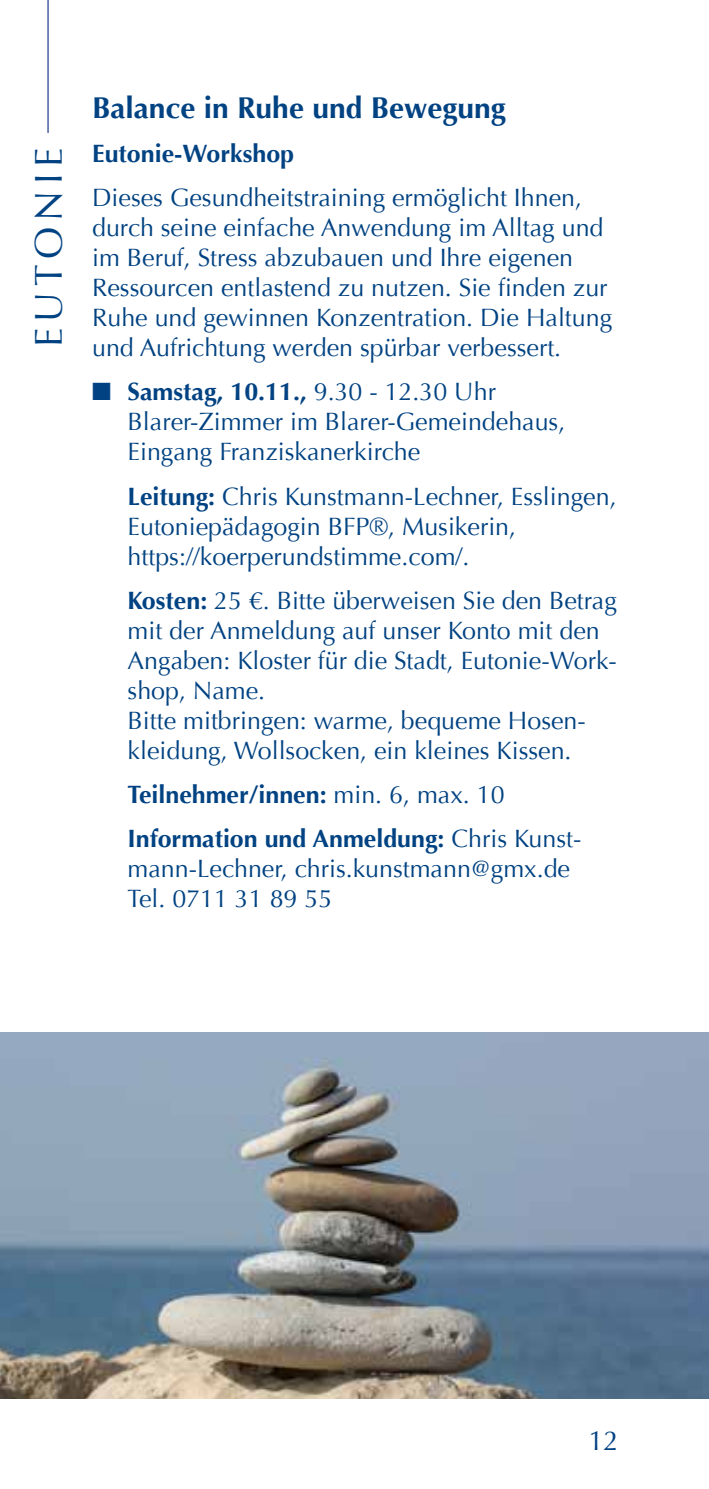
<style>
.page{position:relative;width:709px;height:1489px;background:#fff}
.page>*{position:absolute;margin:0;border:0;box-sizing:border-box;transform-origin:0 0}
.t1{font:38.75px "Optima";letter-spacing:.16em;color:#004282}
.t2{font:700 30px "Optima";color:#004282}
.t3{font:27.5px "Optima";color:#004282}
.t4{font:25px/30px "Optima";color:#004282}
.t5{font:700 25px/44.2px "Optima";color:#004282}
.s1{font-weight:700}
.s2{font-weight:400}
</style>
<div class="page">
<hr style="left:47px;top:0;width:2px;height:133px;background:#25408f">
<img style="left:0;top:1032px;width:709px;height:366px">
<h1 class="t1" style="left:26px;top:347px;width:201px;rotate:-90deg">EUTONIE</h1>
<p class="t2" style="left:92px;top:90px;width:415px">Balance in Ruhe und Bewegung</p>
<p class="t5" style="left:92px;top:132px;width:203px">Eutonie-Workshop</p>
<p class="t4" style="left:92px;top:183px;width:521px">Dieses Gesundheitstraining ermöglicht Ihnen, durch seine einfache Anwendung im Alltag und im Beruf, Stress abzubauen und Ihre eigenen Ressourcen entlastend zu nutzen. Sie finden zur Ruhe und gewinnen Konzentration. Die Haltung und Aufrichtung werden spürbar verbessert.</p>
<p class="t4" style="left:128px;top:377px;width:439px;text-indent:-35px">■ <span class="s1">Samstag, 10.11.,</span> 9.30 - 12.30 Uhr<br>Blarer-Zimmer im Blarer-Gemeindehaus,<br>Eingang Franziskanerkirche</p>
<p class="t4" style="left:128px;top:481px;width:490px"><span class="s1">Leitung:</span> Chris Kunstmann-Lechner, Esslingen,<br>Eutoniepädagogin BFP®, Musikerin, https://koerperundstimme.com/.</p>
<p class="t4" style="left:128px;top:585px;width:491px"><span class="s1">Kosten:</span> 25 €. Bitte überweisen Sie den Betrag mit der Anmeldung auf unser Konto mit den Angaben: Kloster für die Stadt, Eutonie-Work&shy;shop, Name.<br>Bitte mitbringen: warme, bequeme Hosen&shy;kleidung, Wollsocken, ein kleines Kissen.</p>
<p class="t5" style="left:128px;top:772px;width:455px">Teilnehmer/innen: <span class="s2">min. 6, max. 10<br></span>Information und Anmeldung: <span class="s2">Chris Kunst-</span></p>
<p class="t4" style="left:128px;top:854px;width:444px">mann-Lechner, chris.kunstmann@gmx.de<br>Tel. 0711 31 89 55</p>
<p class="t3" style="left:588px;top:1424px;width:32px">12</p>
</div>
